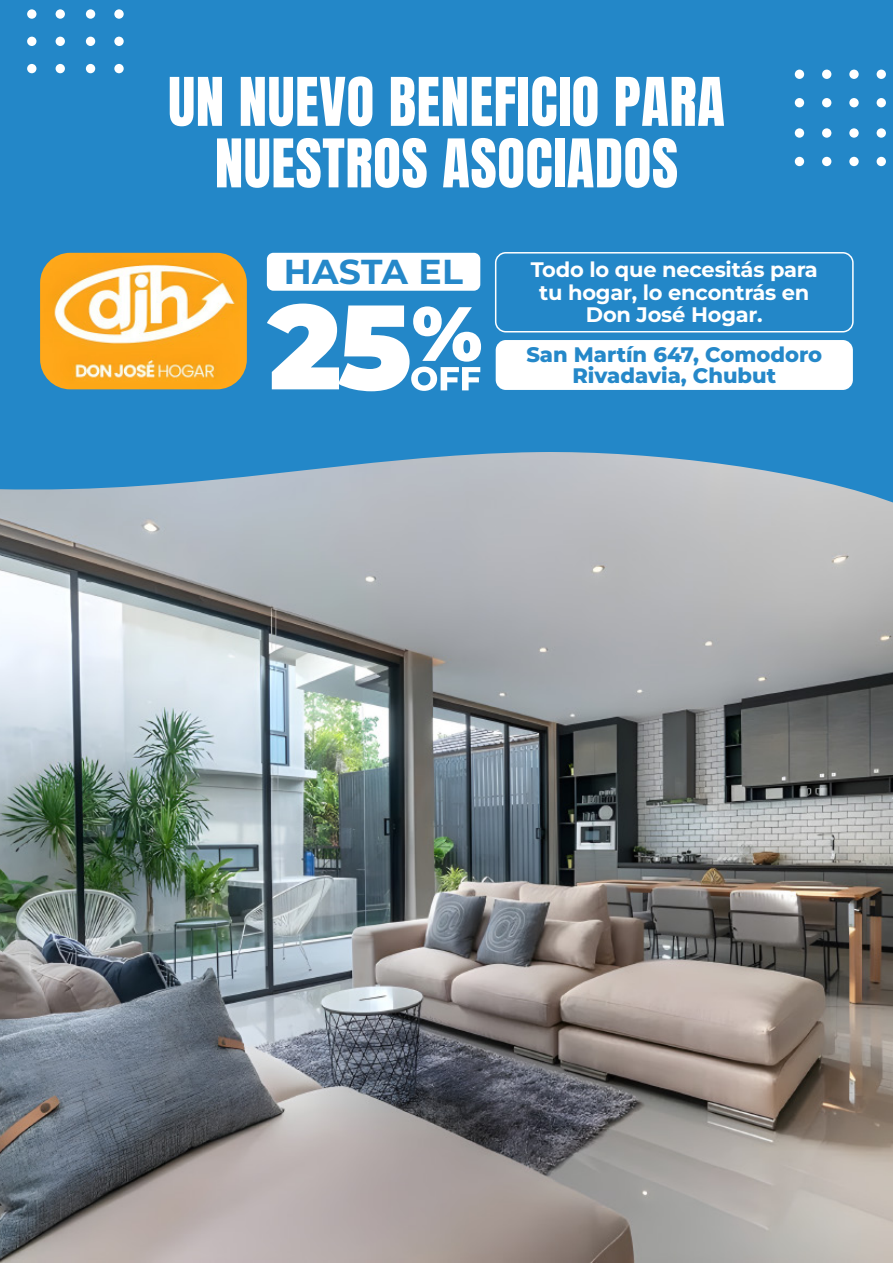
<style>
.page{position:relative;width:893px;height:1263px;background:#fff}
.page>*{position:absolute;margin:0;border:0;box-sizing:border-box;transform-origin:0 0}
.t1{font:900 119.85px "Montserrat";color:#fff}
.t2{font:57px/61.5px "Anton";letter-spacing:.01em;color:#fff;text-align:center}
.t3{font:700 34.65px "Montserrat";letter-spacing:.01em;color:#2588c9}
.t4{font:700 21px/22.5px "Montserrat";letter-spacing:-.01em;color:#fff;text-align:center}
.t5{font:800 21px "Montserrat";color:#2588c9}
</style>
<div class="page">
<img style="left:0;top:506px;width:893px;height:757px">
<svg style="left:0;top:0;width:893px;height:506px;background:#2f8bc7"></svg>
<div style="left:27px;top:9px;width:9px;height:10px;background:#fff;border-radius:50%"></div>
<div style="left:27px;top:37px;width:9px;height:9px;background:#fff;border-radius:50%"></div>
<div style="left:27px;top:64px;width:9px;height:9px;background:#fff;border-radius:50%"></div>
<div style="left:56px;top:9px;width:9px;height:10px;background:#fff;border-radius:50%"></div>
<div style="left:56px;top:37px;width:9px;height:9px;background:#fff;border-radius:50%"></div>
<div style="left:56px;top:64px;width:9px;height:9px;background:#fff;border-radius:50%"></div>
<div style="left:86px;top:9px;width:9px;height:10px;background:#fff;border-radius:50%"></div>
<div style="left:86px;top:37px;width:9px;height:9px;background:#fff;border-radius:50%"></div>
<div style="left:86px;top:64px;width:9px;height:9px;background:#fff;border-radius:50%"></div>
<svg style="left:114px;top:9px;width:10px;height:10px"></svg>
<div style="left:114px;top:37px;width:10px;height:9px;background:#fff;border-radius:50%"></div>
<div style="left:114px;top:64px;width:10px;height:9px;background:#fff;border-radius:50%"></div>
<div style="left:877px;top:70px;width:9px;height:9px;background:#fff;border-radius:50%"></div>
<div style="left:849px;top:70px;width:10px;height:9px;background:#fff;border-radius:50%"></div>
<div style="left:822px;top:70px;width:9px;height:9px;background:#fff;border-radius:50%"></div>
<div style="left:795px;top:70px;width:9px;height:9px;background:#fff;border-radius:50%"></div>
<div style="left:877px;top:98px;width:9px;height:9px;background:#fff;border-radius:50%"></div>
<div style="left:849px;top:98px;width:10px;height:9px;background:#fff;border-radius:50%"></div>
<div style="left:822px;top:98px;width:9px;height:9px;background:#fff;border-radius:50%"></div>
<div style="left:795px;top:98px;width:9px;height:9px;background:#fff;border-radius:50%"></div>
<div style="left:877px;top:128px;width:9px;height:10px;background:#fff;border-radius:50%"></div>
<svg style="left:849px;top:128px;width:10px;height:10px"></svg>
<div style="left:822px;top:128px;width:9px;height:10px;background:#fff;border-radius:50%"></div>
<div style="left:795px;top:128px;width:9px;height:10px;background:#fff;border-radius:50%"></div>
<div style="left:877px;top:157px;width:9px;height:9px;background:#fff;border-radius:50%"></div>
<div style="left:849px;top:157px;width:10px;height:9px;background:#fff;border-radius:50%"></div>
<div style="left:822px;top:157px;width:9px;height:9px;background:#fff;border-radius:50%"></div>
<div style="left:795px;top:157px;width:9px;height:9px;background:#fff;border-radius:50%"></div>
<div style="left:496px;top:340px;width:357px;height:50px;background:#fff;border-radius:10px"></div>
<div style="left:495px;top:252px;width:359px;height:80px;border:2px solid #fff;border-radius:10px"></div>
<svg style="left:411px;top:306px;width:70px;height:85px"></svg>
<div style="left:267px;top:253px;width:213px;height:38px;background:#fff;border-radius:7px"></div>
<img style="left:40px;top:253px;width:207px;height:136px">
<h2 class="t2" style="left:168px;top:75px;width:558px">UN NUEVO BENEFICIO PARA<br>NUESTROS ASOCIADOS</h2>
<h3 class="t3" style="left:284px;top:249px;width:181px">HASTA EL</h3>
<p class="t4" style="left:531px;top:258px;width:289px">Todo lo que necesitás para tu hogar, lo encontrás en<br>Don José Hogar.</p>
<h1 class="t1" style="left:268px;top:267px;width:145px">25</h1>
<p class="t5" style="left:526px;top:341px;width:297px">San Martín 647, Comodoro</p>
<p class="t5" style="left:572px;top:362px;width:205px">Rivadavia, Chubut</p>
</div>
